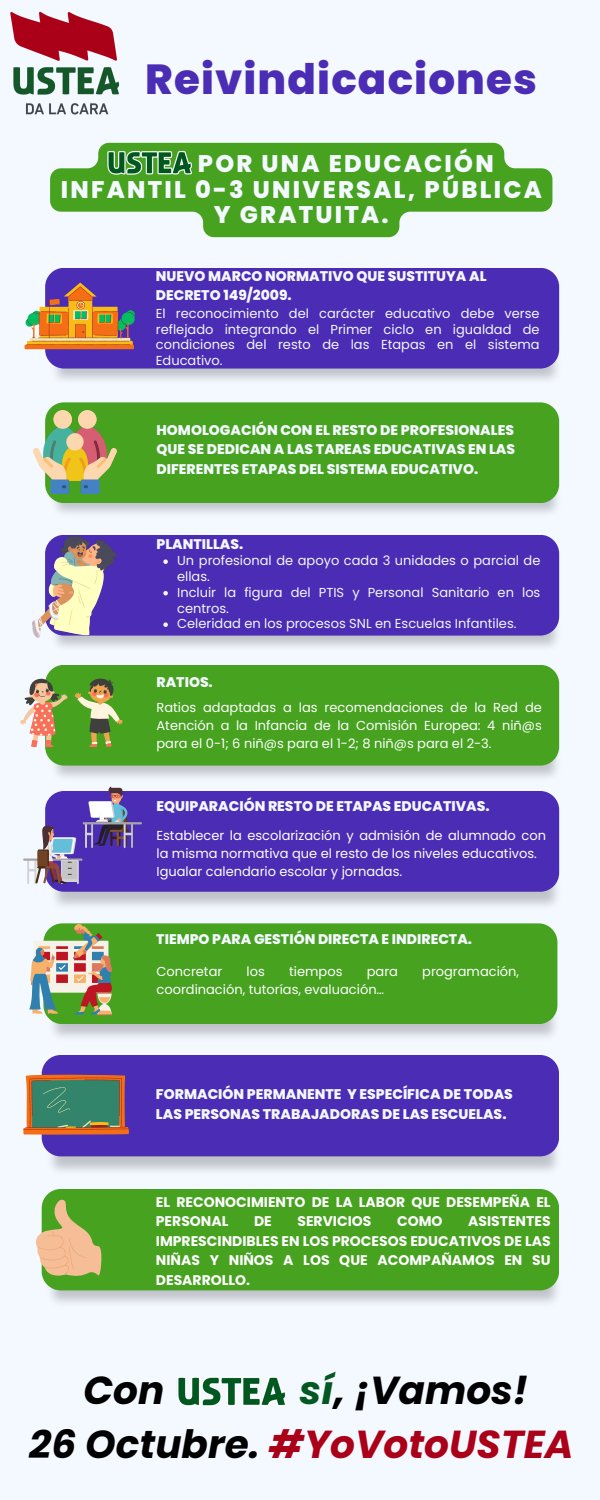
<style>
.page{position:relative;width:600px;height:1500px;background:#f4f8ff}
.page>*{position:absolute;margin:0;border:0;box-sizing:border-box;transform-origin:0 0}
.t1{font:800 42px "Poppins";letter-spacing:.025em;color:#4b2cb4}
.t2{font:italic 700 39px "Poppins";color:#aa0119}
.t3{font:italic 700 39px "Poppins";color:#000}
.t4{font:800 24px "Poppins";letter-spacing:.095em;color:#f4f8ff}
.t5{font:800 14px/19.5px "Poppins";color:#f4f8ff}
.t6{font:700 14px/19.5px "Poppins";color:#fff}
.t7{font:13px/18px "Poppins";color:#fff;text-align:justify}
.t8{font:13px/15.8px "Poppins";color:#f4f8ff}
.s1{color:#025821}
.s2{color:#000}
</style>
<div class="page">
<div style="left:45px;top:268px;width:514px;height:101px;background:#4b2cb4;border-radius:19px"></div>
<div style="left:45px;top:791px;width:514px;height:101px;background:#4b2cb4;border-radius:19px"></div>
<div style="left:45px;top:535px;width:514px;height:101px;background:#4b2cb4;border-radius:19px"></div>
<img style="left:42px;top:1141px;width:517px;height:30px">
<div style="left:42px;top:1055px;width:517px;height:101px;background:#4b2cb4;border-radius:19px"></div>
<img style="left:48px;top:474px;width:512px;height:39px">
<div style="left:45px;top:402px;width:514px;height:101px;background:#46a21f;border-radius:19px"></div>
<img style="left:47px;top:998px;width:511px;height:39px">
<div style="left:43px;top:923px;width:514px;height:101px;background:#46a21f;border-radius:19px"></div>
<div style="left:45px;top:665px;width:514px;height:101px;background:#46a21f;border-radius:19px"></div>
<img style="left:468px;top:1275px;width:91px;height:28px">
<div style="left:42px;top:1189px;width:517px;height:101px;background:#46a21f;border-radius:19px"></div>
<svg style="left:25px;top:283px;width:110px;height:66px"></svg>
<img style="left:33px;top:411px;width:84px;height:83px">
<img style="left:33px;top:536px;width:84px;height:101px">
<svg style="left:332px;top:143px;width:220px;height:94px;fill:#46a21f"></svg>
<img style="left:50px;top:142px;width:282px;height:132px">
<hr style="left:23px;top:859px;width:59px;height:2px;background:#a7a5a6">
<svg style="left:27px;top:826px;width:52px;height:58px"></svg>
<hr style="left:83px;top:822px;width:59px;height:2px;background:#a7a5a6">
<svg style="left:85px;top:787px;width:48px;height:61px"></svg>
<img style="left:43px;top:1278px;width:425px;height:128px">
<img style="left:10px;top:11px;width:110px;height:104px">
<svg style="left:74px;top:678px;width:49px;height:69px"></svg>
<svg style="left:20px;top:677px;width:48px;height:70px"></svg>
<svg style="left:29px;top:924px;width:83px;height:91px"></svg>
<svg style="left:23px;top:1075px;width:106px;height:60px;background:#707c5a"></svg>
<svg style="left:36px;top:1199px;width:66px;height:79px"></svg>
<svg style="left:163px;top:559px;width:5px;height:5px"></svg>
<svg style="left:163px;top:591px;width:5px;height:4px"></svg>
<svg style="left:163px;top:622px;width:5px;height:5px"></svg>
<p class="t1" style="left:145px;top:50px;width:393px">Reivindicaciones</p>
<p class="t4" style="left:198px;top:147px;width:297px">POR UNA EDUCACIÓN</p>
<p class="t4" style="left:61px;top:173px;width:483px">INFANTIL 0-3 UNIVERSAL, PÚBLICA</p>
<p class="t4" style="left:214px;top:198px;width:176px">Y GRATUITA.</p>
<p class="t5" style="left:156px;top:266px;width:332px">NUEVO MARCO NORMATIVO QUE SUSTITUYA AL<br>DECRETO 149/2009.</p>
<p class="t8" style="left:156px;top:305px;width:385px;text-align:justify">El reconocimiento del carácter educativo debe verse reflejado integrando el Primer ciclo en igualdad de condiciones del resto de las Etapas en el sistema Educativo.</p>
<p class="t5" style="left:157px;top:420px;width:360px;text-align:justify">HOMOLOGACIÓN CON EL RESTO DE PROFESIONALES QUE SE DEDICAN A LAS TAREAS EDUCATIVAS EN LAS DIFERENTES ETAPAS DEL SISTEMA EDUCATIVO.</p>
<p class="t5" style="left:157px;top:534px;width:88px">PLANTILLAS.</p>
<p class="t8" style="left:177px;top:553px;width:365px">Un profesional de apoyo cada 3 unidades o parcial de ellas.</p>
<p class="t8" style="left:177px;top:585px;width:365px">Incluir la figura del PTIS y Personal Sanitario en los centros.</p>
<p class="t8" style="left:177px;top:616px;width:341px">Celeridad en los procesos SNL en Escuelas Infantiles.</p>
<p class="t5" style="left:157px;top:673px;width:58px">RATIOS.</p>
<p class="t7" style="left:157px;top:698px;width:387px">Ratios adaptadas a las recomendaciones de la Red de Atención a la Infancia de la Comisión Europea: 4 niñ@s para el 0-1; 6 niñ@s para el 1-2; 8 niñ@s para el 2-3.</p>
<p class="t5" style="left:157px;top:797px;width:335px">EQUIPARACIÓN RESTO DE ETAPAS EDUCATIVAS.</p>
<p class="t7" style="left:157px;top:826px;width:391px">Establecer la escolarización y admisión de alumnado con la misma normativa que el resto de los niveles educativos.</p>
<p class="t7" style="left:157px;top:862px;width:247px">Igualar calendario escolar y jornadas.</p>
<p class="t5" style="left:156px;top:930px;width:317px">TIEMPO PARA GESTIÓN DIRECTA E INDIRECTA.</p>
<p class="t7" style="left:157px;top:963px;width:67px">Concretar</p>
<p class="t7" style="left:247px;top:963px;width:20px">los</p>
<p class="t7" style="left:289px;top:963px;width:55px">tiempos</p>
<p class="t7" style="left:367px;top:963px;width:33px">para</p>
<p class="t7" style="left:422px;top:963px;width:98px">programación,</p>
<p class="t7" style="left:157px;top:981px;width:229px">coordinación, tutorías, evaluación…</p>
<p class="t5" style="left:156px;top:1085px;width:358px">FORMACIÓN PERMANENTE Y ESPECÍFICA DE TODAS<br>LAS PERSONAS TRABAJADORAS DE LAS ESCUELAS.</p>
<p class="t6" style="left:156px;top:1192px;width:396px">EL RECONOCIMIENTO DE LA LABOR QUE DESEMPEÑA EL<br>PERSONAL</p>
<p class="t6" style="left:156px;top:1212px;width:396px;text-align:justify;text-indent:312px">ASISTENTES IMPRESCINDIBLES EN LOS PROCESOS EDUCATIVOS DE LAS NIÑAS Y NIÑOS A LOS QUE ACOMPAÑAMOS EN SU DESARROLLO.</p>
<p class="t6" style="left:254px;top:1212px;width:19px">DE</p>
<p class="t6" style="left:297px;top:1212px;width:76px">SERVICIOS</p>
<p class="t6" style="left:397px;top:1212px;width:47px">COMO</p>
<p class="t3" style="left:84px;top:1363px;width:82px">Con</p>
<p class="t3" style="left:300px;top:1363px;width:230px"><span class="s1">sí</span>, ¡Vamos!</p>
<p class="t2" style="left:29px;top:1417px;width:546px"><span class="s2">26 Octubre.</span> #YoVotoUSTEA</p>
</div>
